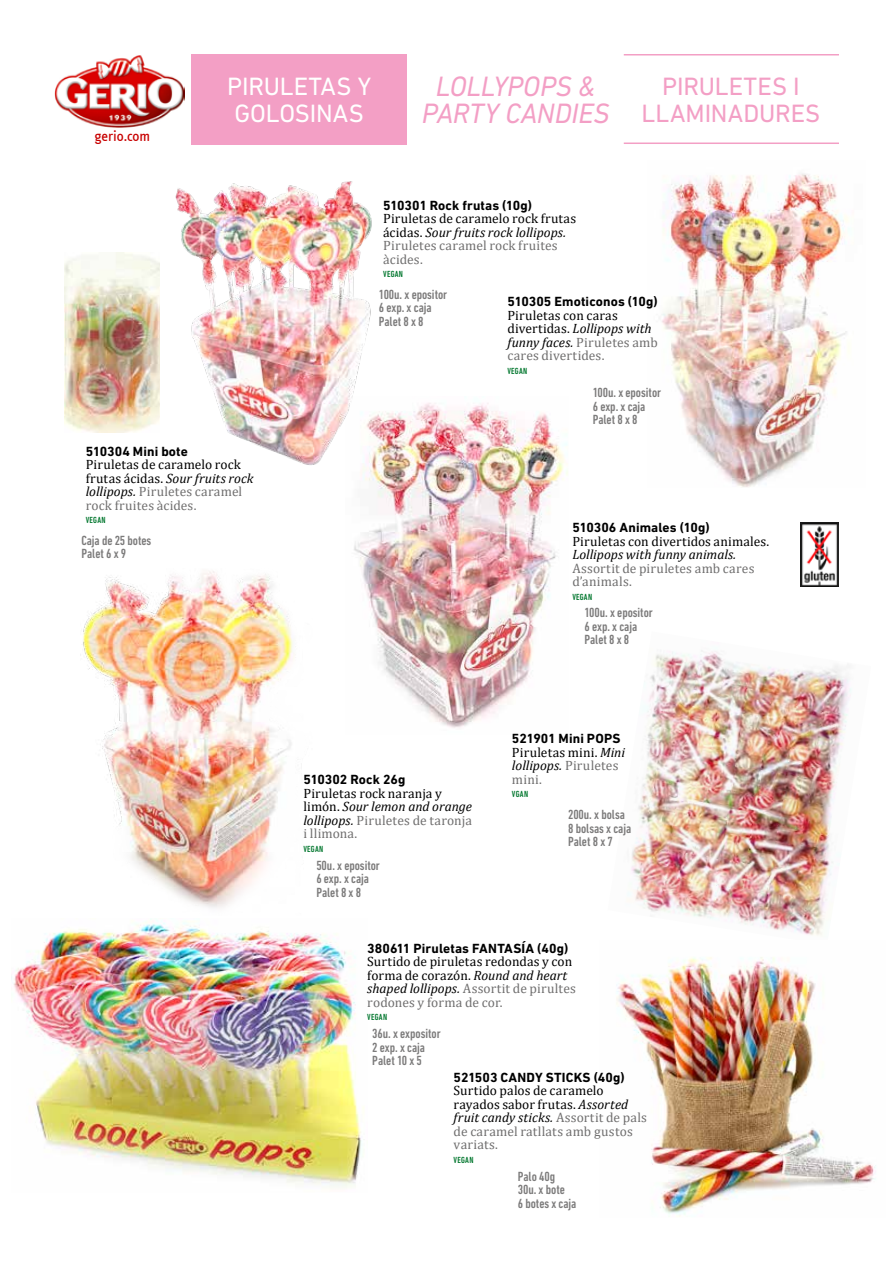
<style>
.page{position:relative;width:893px;height:1263px;background:#fff}
.page>*{position:absolute;margin:0;border:0;box-sizing:border-box;transform-origin:0 0}
.t1{font:italic 28.5px/27px "DIN Next LT Pro";letter-spacing:-.015em;color:#f39fc5;text-align:center}
.t2{font:25.5px/27px "DIN Next LT Pro";letter-spacing:.005em;color:#f39fc5;text-align:center}
.t3{font:25.5px/27px "DIN Next LT Pro";letter-spacing:-.005em;color:#fff}
.t4{font:15px "Info Text";letter-spacing:-.005em;color:#c80000}
.t5{font:13.5px/13.5px "Cambria";letter-spacing:.01em;color:#000}
.t6{font:500 condensed 13.5px/13.5px "DIN Next LT Pro";letter-spacing:-.005em;color:#7c7b7b}
.t7{font:700 13.5px "DIN Next LT Pro";letter-spacing:.01em;color:#000}
.t8{font:13.5px/13.5px "Cambria";letter-spacing:.015em;color:#706f6f}
.t9{font:italic 13.5px/13.5px "Cambria";letter-spacing:-.005em;color:#000}
.t10{font:500 condensed 9px "DIN Next LT Pro";letter-spacing:.03em;color:#00762d}
.s1{font-style:italic}
.s2{color:#706f6f}
.s3{font-style:normal}
.s4{font-style:normal;color:#706f6f}
.s5{color:#000}
.s6{font-style:italic;color:#000}
</style>
<div class="page">
<img style="left:54px;top:55px;width:130px;height:73px">
<div style="left:191px;top:54px;width:216px;height:90px;background:#f39fc5"></div>
<hr style="left:624px;top:143px;width:215px;height:1px;background:#f39fc5">
<hr style="left:624px;top:54px;width:215px;height:2px;background:#f39fc5">
<img style="left:628px;top:650px;width:224px;height:286px">
<img style="left:661px;top:173px;width:189px;height:314px">
<img style="left:354px;top:403px;width:214px;height:325px">
<img style="left:175px;top:181px;width:201px;height:288px">
<img style="left:64px;top:252px;width:96px;height:180px">
<img style="left:11px;top:919px;width:353px;height:269px">
<img style="left:80px;top:571px;width:213px;height:337px">
<img style="left:801px;top:522px;width:38px;height:64px">
<img style="left:616px;top:957px;width:260px;height:260px">
<p class="t4" style="left:95px;top:128px;width:57px">gerio.com</p>
<h1 class="t1" style="left:422px;top:73px;width:189px">LOLLYPOPS &amp;<br>PARTY CANDIES</h1>
<h2 class="t3" style="left:227px;top:73px;width:145px">PIRULETAS Y<br>GOLOSINAS</h2>
<h2 class="t2" style="left:642px;top:73px;width:180px">PIRULETES I<br>LLAMINADURES</h2>
<p class="t7" style="left:383px;top:197px;width:150px">510301 Rock frutas (10g)</p>
<p class="t5" style="left:383px;top:212px;width:195px">Piruletas de caramelo rock frutas ácidas. <span class="s1">Sour fruits rock lollipops.<br></span><span class="s2">Piruletes caramel rock fruites àcides.</span></p>
<p class="t10" style="left:383px;top:269px;width:21px">VEGAN</p>
<p class="t6" style="left:379px;top:287px;width:70px">100u. x epositor<br>6 exp. x caja<br>Palet 8 x 8</p>
<p class="t7" style="left:507px;top:294px;width:152px">510305 Emoticonos (10g)</p>
<p class="t5" style="left:507px;top:308px;width:152px">Piruletas con caras divertidas. <span class="s1">Lollipops with funny faces.</span> <span class="s2">Piruletes amb cares divertides.</span></p>
<p class="t10" style="left:507px;top:365px;width:21px">VEGAN</p>
<p class="t6" style="left:593px;top:386px;width:70px">100u. x epositor<br>6 exp. x caja<br>Palet 8 x 8</p>
<p class="t7" style="left:86px;top:443px;width:104px">510304 Mini bote</p>
<p class="t5" style="left:86px;top:458px;width:169px">Piruletas de caramelo rock frutas ácidas. <span class="s1">Sour fruits rock lollipops.</span> <span class="s2">Piruletes caramel rock fruites àcides.</span></p>
<p class="t10" style="left:86px;top:515px;width:21px">VEGAN</p>
<p class="t6" style="left:82px;top:533px;width:71px">Caja de 25 botes<br>Palet 6 x 9</p>
<p class="t7" style="left:572px;top:520px;width:139px">510306 Animales (10g)</p>
<p class="t5" style="left:572px;top:534px;width:198px">Piruletas con divertidos animales.</p>
<p class="t9" style="left:572px;top:547px;width:165px">Lollipops with funny animals.</p>
<p class="t8" style="left:572px;top:561px;width:184px">Assortit de piruletes amb cares d’animals.</p>
<p class="t10" style="left:572px;top:592px;width:21px">VEGAN</p>
<p class="t7" style="left:303px;top:772px;width:104px">510302 Rock 26g</p>
<p class="t9" style="left:303px;top:786px;width:170px"><span class="s3">Piruletas rock naranja y limón.</span> Sour lemon and orange lollipops. <span class="s4">Piruletes de taronja i llimona.</span></p>
<p class="t10" style="left:303px;top:843px;width:21px">VEGAN</p>
<p class="t6" style="left:316px;top:858px;width:65px">50u. x epositor<br>6 exp. x caja<br>Palet 8 x 8</p>
<p class="t6" style="left:584px;top:606px;width:70px">100u. x epositor<br>6 exp. x caja<br>Palet 8 x 8</p>
<p class="t7" style="left:512px;top:731px;width:110px">521901 Mini POPS</p>
<p class="t5" style="left:512px;top:745px;width:115px">Piruletas mini. <span class="s1">Mini lollipops.</span> <span class="s2">Piruletes mini.</span></p>
<p class="t10" style="left:512px;top:789px;width:18px">VGAN</p>
<p class="t6" style="left:568px;top:808px;width:65px">200u. x bolsa<br>8 bolsas x caja<br>Palet 8 x 7</p>
<p class="t7" style="left:367px;top:940px;width:202px">380611 Piruletas FANTASÍA (40g)</p>
<p class="t5" style="left:367px;top:955px;width:210px">Surtido de piruletas redondas y con forma de corazón. <span class="s1">Round and heart shaped lollipops.</span> <span class="s2">Assortit de pirultes rodones y forma de cor.</span></p>
<p class="t10" style="left:367px;top:1012px;width:21px">VEGAN</p>
<p class="t6" style="left:372px;top:1027px;width:70px">36u. x expositor<br>2 exp. x caja<br>Palet 10 x 5</p>
<p class="t7" style="left:454px;top:1069px;width:173px">521503 CANDY STICKS (40g)</p>
<p class="t8" style="left:454px;top:1084px;width:195px"><span class="s5">Surtido palos de caramelo rayados sabor frutas.</span> <span class="s6">Assorted fruit candy sticks.</span> Assortit de pals de caramel ratllats amb gustos variats.</p>
<p class="t10" style="left:454px;top:1155px;width:21px">VEGAN</p>
<p class="t6" style="left:518px;top:1169px;width:60px">Palo 40g<br>30u. x bote<br>6 botes x caja</p>
</div>
